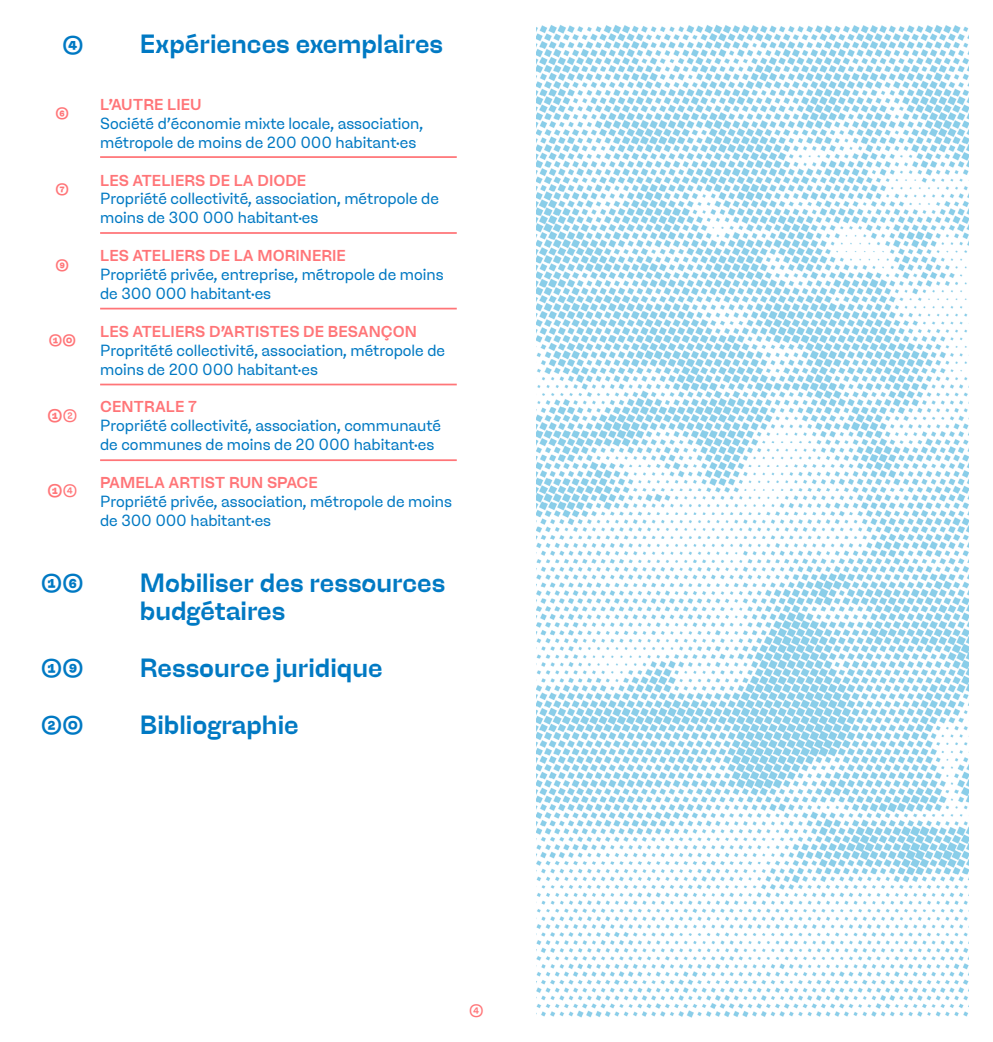
<style>
.page{position:relative;width:993px;height:1042px;background:#fff}
.page>*{position:absolute;margin:0;border:0;box-sizing:border-box;transform-origin:0 0}
.catégories_sommaire{font:italic 500 26.25px/28.3px "Devenir Art Display";color:#0079c3}
.catégories_sommaire-2{font:500 26.25px "Devenir Art Display";color:#0079c3}
.pagination_sommaire{font:500 24.5px "Devenir Art Text";color:#0079c3}
.sous-titres_sommaire{font:500 17.5px "Devenir Art Text";color:#ff7578}
.t1{font:17.5px "Devenir Art Text";color:#ff7578}
.lieux_sommaire{font:15.75px/18.9px "Devenir Art Text";color:#0079c3}
.sous-titres_sommaire-2{font:500 15.75px "Devenir Art Text";color:#ff7578}
.sous-titres_sommaire-3{font:15.75px/18.9px "Devenir Art Text";color:#0079c3}
.s1{font-weight:400}
</style>
<div class="page">
<hr style="left:100px;top:156px;width:356px;height:2px;background:#ff7578">
<hr style="left:100px;top:384px;width:356px;height:1px;background:#ff7578">
<hr style="left:100px;top:232px;width:356px;height:2px;background:#ff7578">
<hr style="left:100px;top:308px;width:356px;height:1px;background:#ff7578">
<img style="left:536px;top:25px;width:431px;height:992px">
<hr style="left:100px;top:459px;width:356px;height:2px;background:#ff7578">
<p class="pagination_sommaire" style="left:62px;top:30px;width:23px">④</p>
<p class="sous-titres_sommaire-2" style="left:56px;top:104px;width:15px">⑥</p>
<p class="sous-titres_sommaire-2" style="left:56px;top:180px;width:15px">⑦</p>
<p class="sous-titres_sommaire-2" style="left:56px;top:255px;width:15px">⑨</p>
<p class="sous-titres_sommaire-2" style="left:49px;top:331px;width:29px">①ⓞ</p>
<p class="sous-titres_sommaire" style="left:48px;top:405px;width:31px">①<span class="s1">②</span></p>
<p class="sous-titres_sommaire" style="left:48px;top:481px;width:31px">①<span class="s1">④</span></p>
<p class="catégories_sommaire" style="left:140px;top:30px;width:305px">Expériences exemplaires</p>
<p class="sous-titres_sommaire-2" style="left:100px;top:95px;width:103px">L'AUTRE LIEU</p>
<p class="lieux_sommaire" style="left:100px;top:114px;width:324px">Société d'économie mixte locale, association, métropole de moins de 200 000 habitant·es</p>
<p class="sous-titres_sommaire-2" style="left:100px;top:170px;width:208px">LES ATELIERS DE LA DIODE</p>
<p class="lieux_sommaire" style="left:100px;top:189px;width:340px">Propriété collectivité, association, métropole de moins de 300 000 habitant·es</p>
<p class="sous-titres_sommaire-2" style="left:100px;top:246px;width:247px">LES ATELIERS DE LA MORINERIE</p>
<p class="lieux_sommaire" style="left:100px;top:265px;width:345px">Propriété privée, entreprise, métropole de moins de 300 000 habitant·es</p>
<p class="sous-titres_sommaire-2" style="left:100px;top:322px;width:318px">LES ATELIERS D'ARTISTES DE BESANÇON</p>
<p class="lieux_sommaire" style="left:100px;top:340px;width:346px">Propritété collectivité, association, métropole de moins de 200 000 habitant·es</p>
<p class="sous-titres_sommaire-2" style="left:100px;top:397px;width:99px">CENTRALE 7</p>
<p class="sous-titres_sommaire-3" style="left:100px;top:416px;width:342px">Propriété collectivité, association, communauté de communes de moins de 20 000 habitant·es</p>
<p class="sous-titres_sommaire-2" style="left:100px;top:473px;width:219px">PAMELA ARTIST RUN SPACE</p>
<p class="lieux_sommaire" style="left:100px;top:492px;width:353px">Propriété privée, association, métropole de moins de 300 000 habitant·es</p>
<p class="pagination_sommaire" style="left:41px;top:568px;width:44px">①⑥</p>
<p class="pagination_sommaire" style="left:41px;top:653px;width:44px">①⑨</p>
<p class="pagination_sommaire" style="left:41px;top:710px;width:44px">②ⓞ</p>
<p class="catégories_sommaire" style="left:140px;top:568px;width:307px">Mobiliser des ressources budgétaires</p>
<p class="catégories_sommaire-2" style="left:140px;top:652px;width:244px">Ressource juridique</p>
<p class="catégories_sommaire-2" style="left:140px;top:708px;width:160px">Bibliographie</p>
<p class="t1" style="left:469px;top:1000px;width:16px">④</p>
</div>
